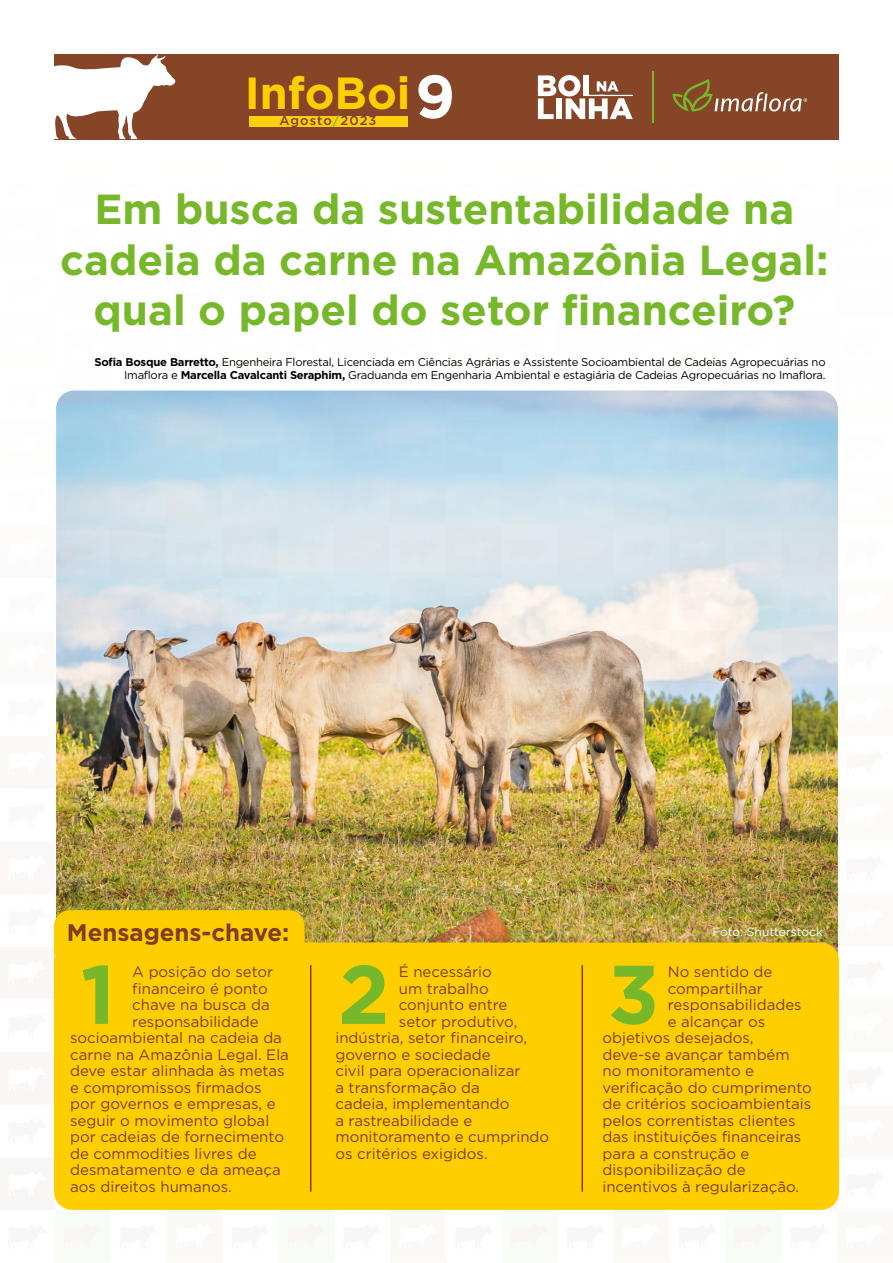
<style>
.page{position:relative;width:893px;height:1263px;background:#fff}
.page>*{position:absolute;margin:0;border:0;box-sizing:border-box;transform-origin:0 0}
.t1{font:700 82.95px "Gotham";color:#76b82a}
.t2{font:700 60.6px "Gotham";color:#fff}
.t3{font:700 45px "Gotham";color:#fece00}
.t4{font:700 42px/50.4px "Gotham";color:#76b82a;text-align:center}
.t5{font:700 24px "Gotham";color:#803c1c}
.t6{font:15px "Gotham";color:#803c1c}
.t7{font:500 12.9px "Gotham";letter-spacing:.075em;color:#803c1c}
.t8{font:12px "Gotham";color:#fff}
.t9{font:11.25px/13.5px "Gotham";letter-spacing:-.02em;color:#000;text-align:right}
.s1{color:#76b82a}
.s2{font-weight:700}
</style>
<div class="page">
<img style="left:0;top:54px;width:883px;height:1195px">
<hr style="left:652px;top:71px;width:1px;height:51px;background:#76b82a">
<svg style="left:672px;top:79px;width:135px;height:32px;background:#90623d"></svg>
<svg style="left:538px;top:75px;width:95px;height:44px"></svg>
<svg style="left:47px;top:54px;width:129px;height:85px"></svg>
<div style="left:54px;top:942px;width:785px;height:268px;background:#fece00;border-radius:18px"></div>
<div style="left:54px;top:910px;width:251px;height:57px;background:#fece00;border-radius:16px"></div>
<hr style="left:310px;top:965px;width:1px;height:226px;background:#803c1c">
<hr style="left:581px;top:965px;width:2px;height:226px;background:#803c1c">
<h3 class="t3" style="left:245px;top:63px;width:167px">InfoBoi</h3>
<p class="t7" style="left:279px;top:112px;width:99px">Agosto<span class="s1">/</span>2023</p>
<h2 class="t2" style="left:415px;top:56px;width:42px">9</h2>
<h3 class="t4" style="left:60px;top:184px;width:770px">Em busca da sustentabilidade na cadeia da carne na Amazônia Legal: qual o papel do setor financeiro?</h3>
<p class="t9" style="left:94px;top:354px;width:733px"><span class="s2">Sofia Bosque Barretto,</span> Engenheira Florestal, Licenciada em Ciências Agrárias e Assistente Socioambiental de Cadeias Agropecuárias no<br>Imaflora e <span class="s2">Marcella Cavalcanti Seraphim,</span> Graduanda em Engenharia Ambiental e estagiária de Cadeias Agropecuárias no Imaflora.</p>
<h3 class="t5" style="left:67px;top:916px;width:224px">Mensagens-chave:</h3>
<h1 class="t1" style="left:81px;top:939px;width:37px">1</h1>
<p class="t6" style="left:132px;top:962px;width:142px">A posição do setor</p>
<p class="t6" style="left:132px;top:979px;width:137px">financeiro é ponto</p>
<p class="t6" style="left:132px;top:995px;width:139px">chave na busca da</p>
<p class="t6" style="left:132px;top:1012px;width:128px">responsabilidade</p>
<p class="t6" style="left:70px;top:1028px;width:213px">socioambiental na cadeia da</p>
<p class="t6" style="left:70px;top:1045px;width:220px">carne na Amazônia Legal. Ela</p>
<p class="t6" style="left:70px;top:1061px;width:216px">deve estar alinhada às metas</p>
<p class="t6" style="left:70px;top:1078px;width:193px">e compromissos firmados</p>
<p class="t6" style="left:70px;top:1094px;width:207px">por governos e empresas, e</p>
<p class="t6" style="left:70px;top:1111px;width:201px">seguir o movimento global</p>
<p class="t6" style="left:70px;top:1127px;width:215px">por cadeias de fornecimento</p>
<p class="t6" style="left:70px;top:1144px;width:188px">de commodities livres de</p>
<p class="t6" style="left:70px;top:1160px;width:212px">desmatamento e da ameaça</p>
<p class="t6" style="left:70px;top:1177px;width:163px">aos direitos humanos.</p>
<p class="t8" style="left:712px;top:924px;width:112px">Foto: Shutterstock</p>
<p class="t6" style="left:399px;top:962px;width:95px">É necessário</p>
<p class="t6" style="left:399px;top:979px;width:91px">um trabalho</p>
<p class="t6" style="left:399px;top:995px;width:110px">conjunto entre</p>
<p class="t6" style="left:399px;top:1012px;width:120px">setor produtivo,</p>
<p class="t6" style="left:335px;top:1028px;width:193px">indústria, setor financeiro,</p>
<p class="t6" style="left:335px;top:1045px;width:157px">governo e sociedade</p>
<p class="t6" style="left:335px;top:1061px;width:187px">civil para operacionalizar</p>
<p class="t6" style="left:335px;top:1078px;width:146px">a transformação da</p>
<p class="t6" style="left:335px;top:1094px;width:175px">cadeia, implementando</p>
<p class="t6" style="left:335px;top:1111px;width:138px">a rastreabilidade e</p>
<p class="t6" style="left:335px;top:1127px;width:215px">monitoramento e cumprindo</p>
<p class="t6" style="left:335px;top:1144px;width:154px">os critérios exigidos.</p>
<h1 class="t1" style="left:338px;top:939px;width:53px">2</h1>
<p class="t6" style="left:668px;top:962px;width:106px">No sentido de</p>
<h1 class="t1" style="left:608px;top:939px;width:53px">3</h1>
<p class="t6" style="left:668px;top:979px;width:96px">compartilhar</p>
<p class="t6" style="left:668px;top:995px;width:135px">responsabilidades</p>
<p class="t6" style="left:668px;top:1012px;width:99px">e alcançar os</p>
<p class="t6" style="left:602px;top:1028px;width:153px">objetivos desejados,</p>
<p class="t6" style="left:602px;top:1045px;width:189px">deve-se avançar também</p>
<p class="t6" style="left:602px;top:1061px;width:153px">no monitoramento e</p>
<p class="t6" style="left:602px;top:1078px;width:211px">verificação do cumprimento</p>
<p class="t6" style="left:602px;top:1094px;width:210px">de critérios socioambientais</p>
<p class="t6" style="left:602px;top:1111px;width:195px">pelos correntistas clientes</p>
<p class="t6" style="left:602px;top:1127px;width:200px">das instituições financeiras</p>
<p class="t6" style="left:602px;top:1144px;width:148px">para a construção e</p>
<p class="t6" style="left:602px;top:1160px;width:145px">disponibilização de</p>
<p class="t6" style="left:602px;top:1177px;width:198px">incentivos à regularização.</p>
</div>
